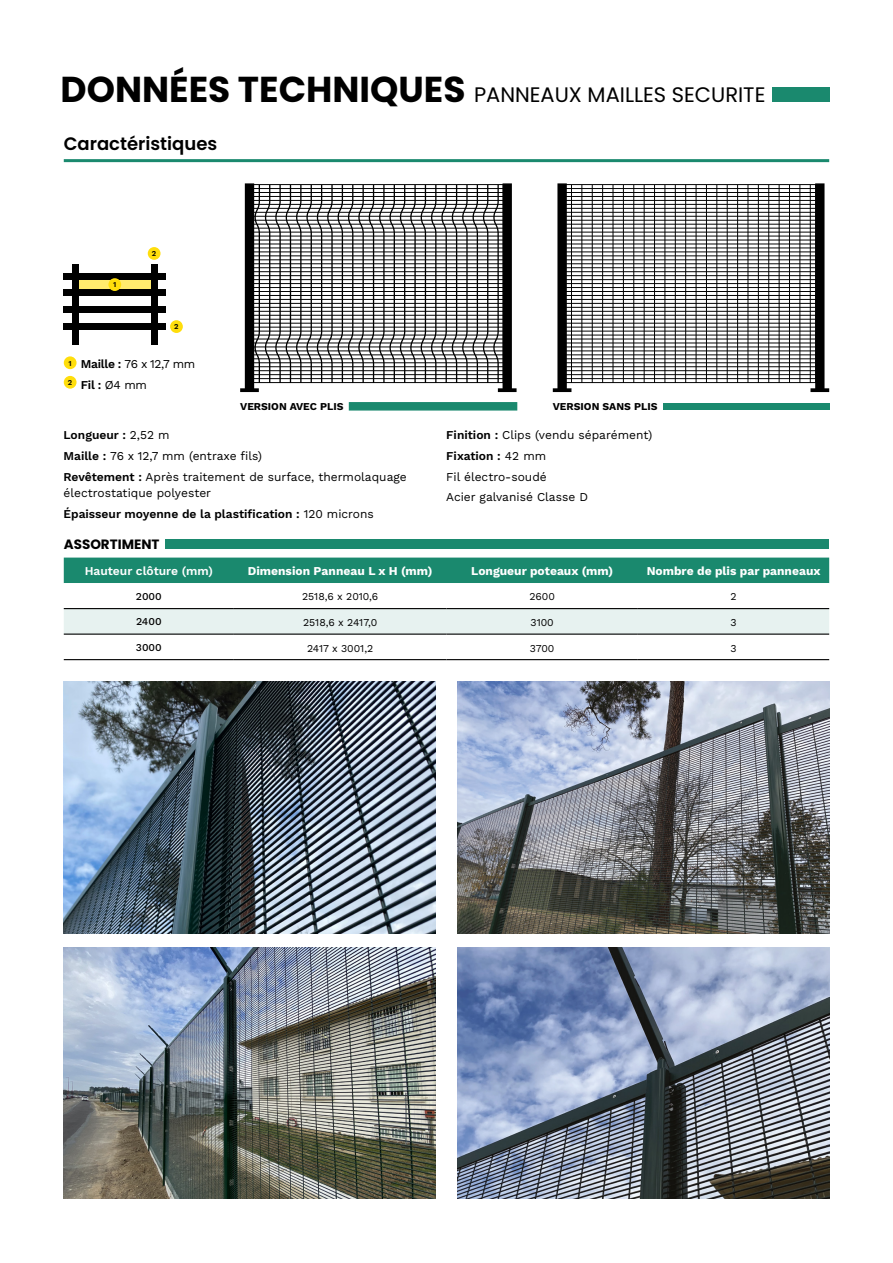
<style>
.page{position:relative;width:893px;height:1263px;background:#fff}
.page>*{position:absolute;margin:0;border:0;box-sizing:border-box;transform-origin:0 0}
.t1{font:700 36px "Poppins";color:#000}
.t2{font:21px "Poppins";color:#000}
.t3{font:600 18px "Poppins";color:#000}
.t4{font:700 13.5px "Poppins";color:#000}
.t5{font:12px/20.7px "Work Sans";color:#000}
.t6{font:600 12px/20.7px "Work Sans";color:#000}
.t7{font:700 12px "Work Sans";color:#fff}
.t8{font:600 12px "Work Sans";color:#fff}
.t9{font:10.5px "Work Sans";color:#000}
.t10{font:700 10.5px "Work Sans";color:#000}
.t11{font:500 10.5px "Work Sans";color:#000}
.t12{font:600 7.5px "Work Sans";color:#000}
.s1{font-weight:600}
.s2{font-weight:400}
</style>
<div class="page">
<div style="left:772px;top:87px;width:57px;height:15px;background:#1a896e"></div>
<div style="left:64px;top:558px;width:765px;height:25px;background:#1a896e"></div>
<div style="left:64px;top:609px;width:765px;height:24px;background:#e7f2f0"></div>
<hr style="left:64px;top:608px;width:170px;height:1px;background:#000">
<hr style="left:234px;top:608px;width:212px;height:1px;background:#000">
<hr style="left:446px;top:608px;width:192px;height:1px;background:#000">
<hr style="left:638px;top:608px;width:191px;height:1px;background:#000">
<hr style="left:64px;top:633px;width:170px;height:2px;background:#000">
<hr style="left:234px;top:633px;width:212px;height:2px;background:#000">
<hr style="left:446px;top:633px;width:192px;height:2px;background:#000">
<hr style="left:638px;top:633px;width:191px;height:2px;background:#000">
<hr style="left:64px;top:659px;width:170px;height:1px;background:#000">
<hr style="left:234px;top:659px;width:212px;height:1px;background:#000">
<hr style="left:446px;top:659px;width:192px;height:1px;background:#000">
<hr style="left:638px;top:659px;width:191px;height:1px;background:#000">
<hr style="left:64px;top:159px;width:765px;height:3px;background:#1a896e">
<div style="left:165px;top:539px;width:664px;height:10px;background:#1a896e"></div>
<svg style="left:79px;top:279px;width:72px;height:11px"></svg>
<div style="left:64px;top:273px;width:102px;height:6px;background:#000"></div>
<div style="left:64px;top:290px;width:102px;height:6px;background:#000"></div>
<div style="left:64px;top:307px;width:102px;height:6px;background:#000"></div>
<div style="left:64px;top:323px;width:102px;height:7px;background:#000"></div>
<div style="left:72px;top:264px;width:7px;height:81px;background:#000"></div>
<div style="left:151px;top:264px;width:6px;height:81px;background:#000"></div>
<div style="left:64px;top:356px;width:13px;height:13px;background:#ffde0c;border-radius:50%"></div>
<div style="left:64px;top:376px;width:13px;height:13px;background:#ffde0c;border-radius:50%"></div>
<div style="left:108px;top:278px;width:13px;height:13px;background:#ffde0c;border-radius:50%"></div>
<div style="left:170px;top:320px;width:13px;height:13px;background:#ffde0c;border-radius:50%"></div>
<div style="left:148px;top:247px;width:13px;height:13px;background:#ffde0c;border-radius:50%"></div>
<img style="left:64px;top:681px;width:372px;height:252px">
<img style="left:457px;top:681px;width:372px;height:252px">
<img style="left:64px;top:947px;width:372px;height:252px">
<svg style="left:240px;top:183px;width:277px;height:209px"></svg>
<svg style="left:553px;top:183px;width:276px;height:209px"></svg>
<div style="left:349px;top:402px;width:168px;height:9px;background:#1a896e;border:2px solid #1a896e"></div>
<div style="left:663px;top:403px;width:166px;height:7px;background:#1a896e"></div>
<img style="left:457px;top:947px;width:372px;height:252px">
<h1 class="t1" style="left:61px;top:68px;width:406px">DONNÉES TECHNIQUES</h1>
<h2 class="t2" style="left:474px;top:82px;width:293px">PANNEAUX MAILLES SECURITE</h2>
<h3 class="t3" style="left:64px;top:133px;width:155px">Caractéristiques</h3>
<p class="t12" style="left:113px;top:280px;width:5px">1</p>
<p class="t12" style="left:152px;top:249px;width:6px">2</p>
<p class="t12" style="left:174px;top:322px;width:6px">2</p>
<p class="t12" style="left:69px;top:359px;width:5px">1</p>
<p class="t12" style="left:68px;top:378px;width:6px">2</p>
<p class="t5" style="left:81px;top:352px;width:116px"><span class="s1">Maille :</span> 76 x 12,7 mm<br><span class="s1">Fil :</span> Ø4 mm</p>
<p class="t10" style="left:240px;top:400px;width:105px">VERSION AVEC PLIS</p>
<p class="t10" style="left:553px;top:400px;width:106px">VERSION SANS PLIS</p>
<p class="t5" style="left:446px;top:424px;width:208px"><span class="s1">Finition :</span> Clips (vendu séparément)<br><span class="s1">Fixation :</span> 42 mm<br>Fil électro-soudé<br>Acier galvanisé Classe D</p>
<p class="t5" style="left:64px;top:424px;width:345px"><span class="s1">Longueur :</span> 2,52 m<br><span class="s1">Maille :</span> 76 x 12,7 mm (entraxe fils)<br><span class="s1">Revêtement :</span> Après traitement de surface, thermolaquage</p>
<p class="t6" style="left:64px;top:483px;width:312px"><span class="s2">électrostatique polyester<br></span>Épaisseur moyenne de la plastification : <span class="s2">120 microns</span></p>
<p class="t4" style="left:64px;top:536px;width:97px">ASSORTIMENT</p>
<p class="t8" style="left:85px;top:564px;width:130px">Hauteur clôture (mm)</p>
<p class="t7" style="left:248px;top:564px;width:186px">Dimension Panneau L x H (mm)</p>
<p class="t7" style="left:471px;top:564px;width:143px">Longueur poteaux (mm)</p>
<p class="t7" style="left:647px;top:564px;width:175px">Nombre de plis par panneaux</p>
<p class="t11" style="left:136px;top:590px;width:27px">2000</p>
<p class="t9" style="left:302px;top:589px;width:78px">2518,6 x 2010,6</p>
<p class="t9" style="left:529px;top:589px;width:27px">2600</p>
<p class="t9" style="left:730px;top:589px;width:8px">2</p>
<p class="t11" style="left:136px;top:616px;width:27px">2400</p>
<p class="t9" style="left:303px;top:615px;width:76px">2518,6 x 2417,0</p>
<p class="t9" style="left:530px;top:615px;width:25px">3100</p>
<p class="t9" style="left:730px;top:615px;width:8px">3</p>
<p class="t11" style="left:136px;top:641px;width:27px">3000</p>
<p class="t9" style="left:307px;top:640px;width:68px">2417 x 3001,2</p>
<p class="t9" style="left:530px;top:640px;width:26px">3700</p>
<p class="t9" style="left:730px;top:640px;width:8px">3</p>
</div>
